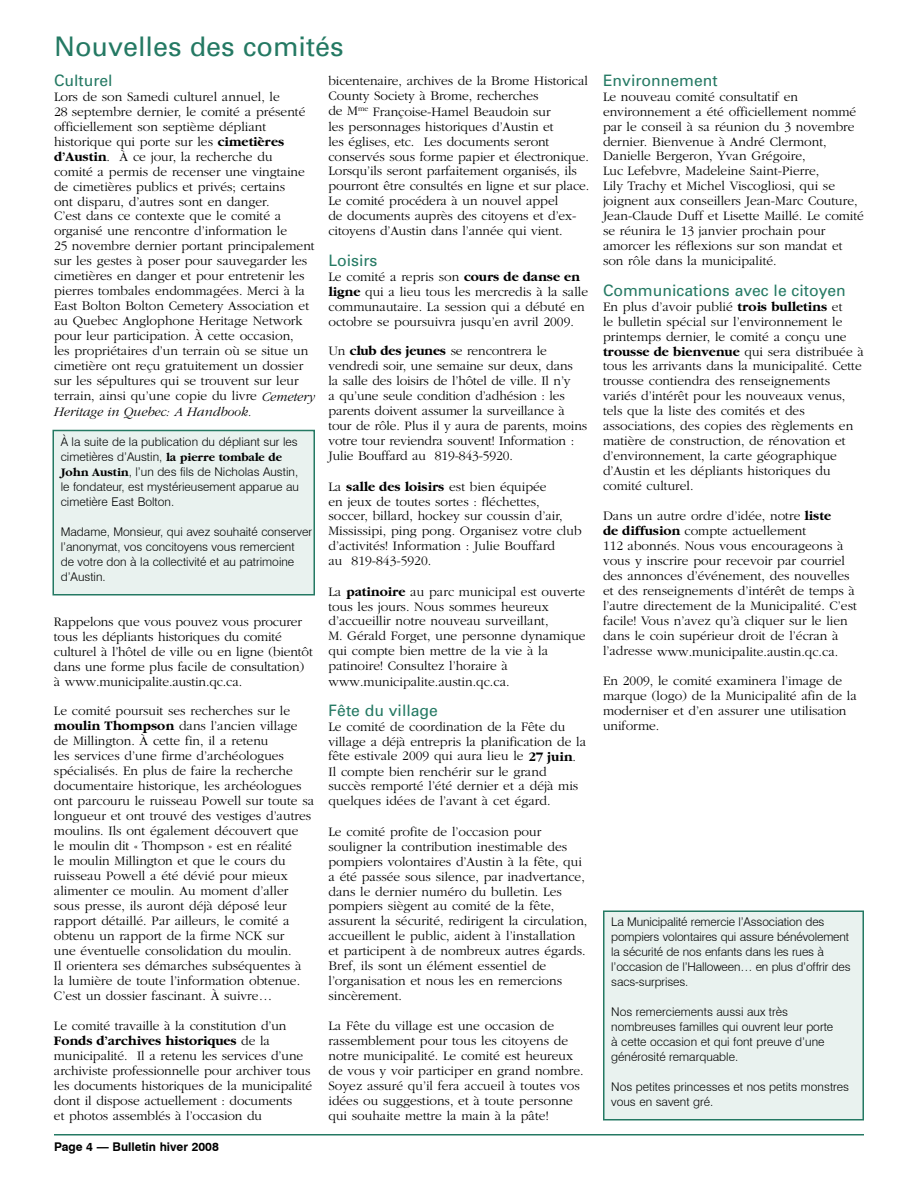
<style>
.page{position:relative;width:918px;height:1188px;background:#fff}
.page>*{position:absolute;margin:0;border:0;box-sizing:border-box;transform-origin:0 0}
.t1{font:27px "Univers";color:#247963}
.t2{font:15.75px "Univers";color:#247963}
.t3{font:300 13.5px/15px "Garamond";color:#000}
.t4{font:300 12px/15px "Swiss 721 BT";color:#000}
.t5{font:700 12px "Swiss 721 BT";color:#000}
.s1{font-weight:700}
.s2{font-style:italic}
.s3{font-family:"Garamond";font-weight:700}
</style>
<div class="page">
<hr style="left:54px;top:1134px;width:810px;height:2px;background:#247963">
<div style="left:604px;top:911px;width:259px;height:209px;background:#e9f2ef"></div>
<div style="left:603px;top:911px;width:261px;height:209px;border:2px solid #247963"></div>
<div style="left:53px;top:431px;width:261px;height:164px;background:#e9f2ef"></div>
<div style="left:53px;top:430px;width:262px;height:166px;border:2px solid #247963"></div>
<h1 class="t1" style="left:54px;top:29px;width:291px">Nouvelles des comités</h1>
<p class="t2" style="left:54px;top:70px;width:60px">Culturel</p>
<p class="t3" style="left:54px;top:89px;width:262px">Lors de son Samedi culturel annuel, le<br>28 septembre dernier, le comité a présenté officiellement son septième dépliant historique qui porte sur les <span class="s1">cimetières d’Austin</span>. À ce jour, la recherche du<br>comité a permis de recenser une vingtaine de cimetières publics et privés; certains<br>ont disparu, d’autres sont en danger.<br>C’est dans ce contexte que le comité a organisé une rencontre d’information le<br>25 novembre dernier portant principalement sur les gestes à poser pour sauvegarder les cimetières en danger et pour entretenir les pierres tombales endommagées. Merci à la East Bolton Bolton Cemetery Association et au Quebec Anglophone Heritage Network pour leur participation. À cette occasion,<br>les propriétaires d’un terrain où se situe un cimetière ont reçu gratuitement un dossier sur les sépultures qui se trouvent sur leur terrain, ainsi qu’une copie du livre <span class="s2">Cemetery Heritage in Quebec: A Handbook.</span></p>
<p class="t4" style="left:61px;top:434px;width:240px">À la suite de la publication du dépliant sur les cimetières d’Austin, <span class="s3">la pierre tombale de John Austin</span>, l’un des fils de Nicholas Austin, le fondateur, est mystérieusement apparue au cimetière East Bolton.</p>
<p class="t4" style="left:61px;top:524px;width:253px">Madame, Monsieur, qui avez souhaité conserver l’anonymat, vos concitoyens vous remercient<br>de votre don à la collectivité et au patrimoine d’Austin.</p>
<p class="t3" style="left:54px;top:614px;width:260px">Rappelons que vous pouvez vous procurer tous les dépliants historiques du comité culturel à l’hôtel de ville ou en ligne (bientôt dans une forme plus facile de consultation) à www.municipalite.austin.qc.ca.</p>
<p class="t3" style="left:54px;top:704px;width:262px">Le comité poursuit ses recherches sur le <span class="s1">moulin Thompson</span> dans l’ancien village de Millington. À cette fin, il a retenu<br>les services d’une firme d’archéologues spécialisés. En plus de faire la recherche documentaire historique, les archéologues ont parcouru le ruisseau Powell sur toute sa longueur et ont trouvé des vestiges d’autres moulins. Ils ont également découvert que<br>le moulin dit « Thompson » est en réalité<br>le moulin Millington et que le cours du ruisseau Powell a été dévié pour mieux alimenter ce moulin. Au moment d’aller sous presse, ils auront déjà déposé leur rapport détaillé. Par ailleurs, le comité a obtenu un rapport de la firme NCK sur<br>une éventuelle consolidation du moulin.<br>Il orientera ses démarches subséquentes à la lumière de toute l’information obtenue.<br>C’est un dossier fascinant. À suivre…</p>
<p class="t3" style="left:54px;top:1019px;width:260px">Le comité travaille à la constitution d’un <span class="s1">Fonds d’archives historiques</span> de la municipalité. Il a retenu les services d’une archiviste professionnelle pour archiver tous les documents historiques de la municipalité dont il dispose actuellement : documents<br>et photos assemblés à l’occasion du</p>
<p class="t5" style="left:54px;top:1139px;width:166px">Page 4 — Bulletin hiver 2008</p>
<p class="t3" style="left:329px;top:74px;width:262px">bicentenaire, archives de la Brome Historical County Society à Brome, recherches<br>de M<sup>me</sup> Françoise-Hamel Beaudoin sur<br>les personnages historiques d’Austin et<br>les églises, etc. Les documents seront conservés sous forme papier et électronique.<br>Lorsqu’ils seront parfaitement organisés, ils pourront être consultés en ligne et sur place.<br>Le comité procédera à un nouvel appel<br>de documents auprès des citoyens et d’ex&shy;citoyens d’Austin dans l’année qui vient.</p>
<p class="t2" style="left:328px;top:250px;width:51px">Loisirs</p>
<p class="t3" style="left:328px;top:269px;width:261px">Le comité a repris son <span class="s1">cours de danse en ligne</span> qui a lieu tous les mercredis à la salle communautaire. La session qui a débuté en octobre se poursuivra jusqu’en avril 2009.</p>
<p class="t3" style="left:328px;top:344px;width:260px">Un <span class="s1">club des jeunes</span> se rencontrera le vendredi soir, une semaine sur deux, dans<br>la salle des loisirs de l’hôtel de ville. Il n’y<br>a qu’une seule condition d’adhésion : les parents doivent assumer la surveillance à tour de rôle. Plus il y aura de parents, moins votre tour reviendra souvent! Information :<br>Julie Bouffard au 819-843-5920.</p>
<p class="t3" style="left:328px;top:479px;width:255px">La <span class="s1">salle des loisirs</span> est bien équipée<br>en jeux de toutes sortes : fléchettes, soccer, billard, hockey sur coussin d’air, Mississipi, ping pong. Organisez votre club d’activités! Information : Julie Bouffard<br>au 819-843-5920.</p>
<p class="t3" style="left:328px;top:584px;width:259px">La <span class="s1">patinoire</span> au parc municipal est ouverte tous les jours. Nous sommes heureux d’accueillir notre nouveau surveillant,<br>M. Gérald Forget, une personne dynamique qui compte bien mettre de la vie à la patinoire! Consultez l’horaire à www.municipalite.austin.qc.ca.</p>
<p class="t2" style="left:328px;top:700px;width:111px">Fête du village</p>
<p class="t3" style="left:328px;top:719px;width:259px">Le comité de coordination de la Fête du village a déjà entrepris la planification de la fête estivale 2009 qui aura lieu le <span class="s1">27 juin</span>.<br>Il compte bien renchérir sur le grand succès remporté l’été dernier et a déjà mis quelques idées de l’avant à cet égard.</p>
<p class="t3" style="left:328px;top:824px;width:260px">Le comité profite de l’occasion pour souligner la contribution inestimable des pompiers volontaires d’Austin à la fête, qui a été passée sous silence, par inadvertance, dans le dernier numéro du bulletin. Les pompiers siègent au comité de la fête, assurent la sécurité, redirigent la circulation, accueillent le public, aident à l’installation et participent à de nombreux autres égards.<br>Bref, ils sont un élément essentiel de l’organisation et nous les en remercions sincèrement.</p>
<p class="t3" style="left:328px;top:1019px;width:257px">La Fête du village est une occasion de rassemblement pour tous les citoyens de notre municipalité. Le comité est heureux de vous y voir participer en grand nombre.<br>Soyez assuré qu’il fera accueil à toutes vos idées ou suggestions, et à toute personne qui souhaite mettre la main à la pâte!</p>
<p class="t2" style="left:603px;top:70px;width:116px">Environnement</p>
<p class="t3" style="left:603px;top:89px;width:263px">Le nouveau comité consultatif en environnement a été officiellement nommé par le conseil à sa réunion du 3 novembre dernier. Bienvenue à André Clermont, Danielle Bergeron, Yvan Grégoire,<br>Luc Lefebvre, Madeleine Saint-Pierre,<br>Lily Trachy et Michel Viscogliosi, qui se joignent aux conseillers Jean-Marc Couture, Jean-Claude Duff et Lisette Maillé. Le comité se réunira le 13 janvier prochain pour amorcer les réflexions sur son mandat et son rôle dans la municipalité.</p>
<p class="t2" style="left:603px;top:280px;width:244px">Communications avec le citoyen</p>
<p class="t3" style="left:603px;top:299px;width:262px">En plus d’avoir publié <span class="s1">trois bulletins</span> et<br>le bulletin spécial sur l’environnement le printemps dernier, le comité a conçu une <span class="s1">trousse de bienvenue</span> qui sera distribuée à tous les arrivants dans la municipalité. Cette trousse contiendra des renseignements variés d’intérêt pour les nouveaux venus, tels que la liste des comités et des associations, des copies des règlements en matière de construction, de rénovation et d’environnement, la carte géographique d’Austin et les dépliants historiques du comité culturel.</p>
<p class="t3" style="left:603px;top:509px;width:255px">Dans un autre ordre d’idée, notre <span class="s1">liste<br>de diffusion</span> compte actuellement<br>112 abonnés. Nous vous encourageons à vous y inscrire pour recevoir par courriel des annonces d’événement, des nouvelles et des renseignements d’intérêt de temps à l’autre directement de la Municipalité. C’est facile! Vous n’avez qu’à cliquer sur le lien dans le coin supérieur droit de l’écran à l’adresse www.municipalite.austin.qc.ca.</p>
<p class="t3" style="left:603px;top:674px;width:255px">En 2009, le comité examinera l’image de marque (logo) de la Municipalité afin de la moderniser et d’en assurer une utilisation uniforme.</p>
<p class="t4" style="left:611px;top:914px;width:241px">La Municipalité remercie l’Association des pompiers volontaires qui assure bénévolement la sécurité de nos enfants dans les rues à l’occasion de l’Halloween… en plus d’offrir des sacs-surprises.</p>
<p class="t4" style="left:611px;top:1004px;width:224px">Nos remerciements aussi aux très nombreuses familles qui ouvrent leur porte à cette occasion et qui font preuve d’une générosité remarquable.</p>
<p class="t4" style="left:611px;top:1079px;width:239px">Nos petites princesses et nos petits monstres vous en savent gré.</p>
</div>
